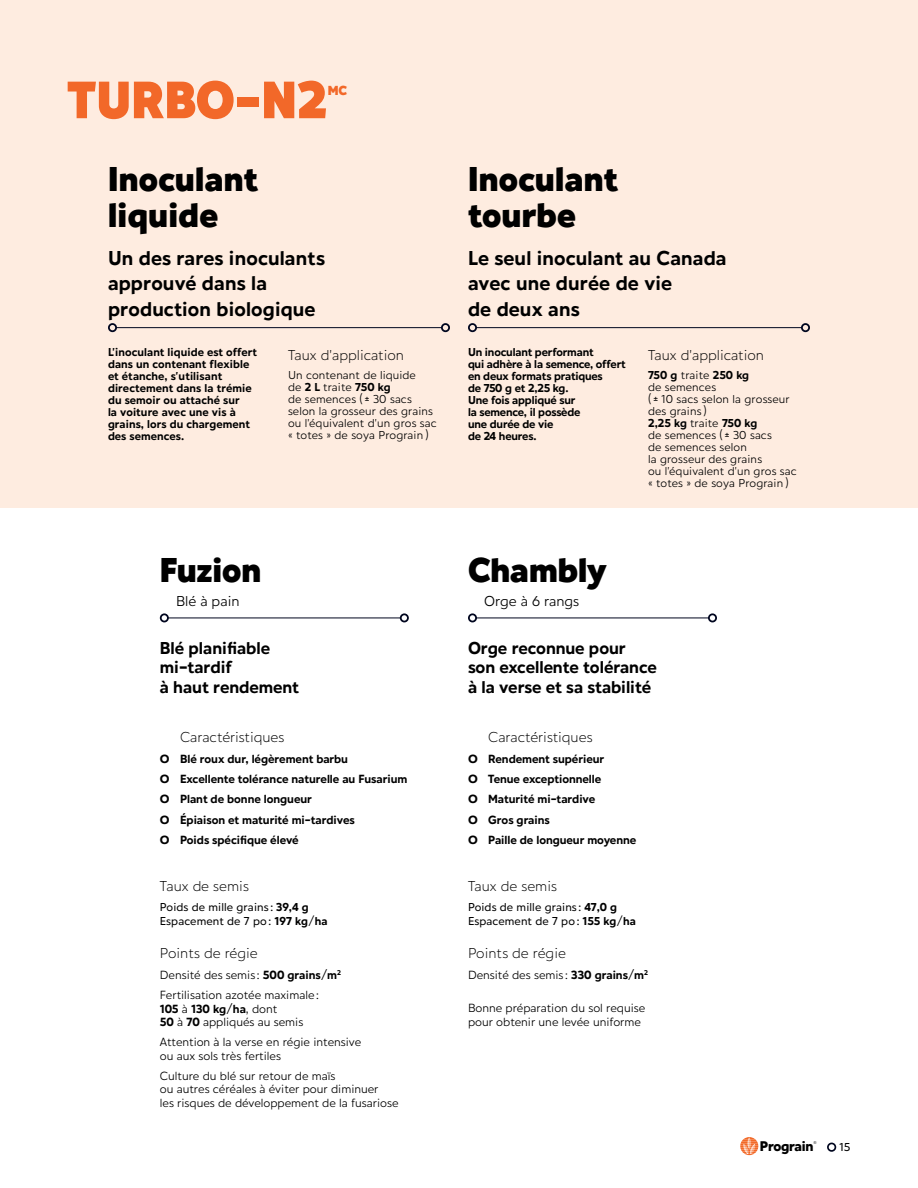
<style>
.page{position:relative;width:918px;height:1188px;background:#fff}
.page>*{position:absolute;margin:0;border:0;box-sizing:border-box;transform-origin:0 0}
.t1{font:800 54.9px "Hartwell";color:#f26829}
.t2{font:800 36px/36px "Hartwell";letter-spacing:.005em;color:#000}
.t3{font:700 21px/25.2px "Hartwell";letter-spacing:.01em;color:#000}
.t4{font:700 18px/19.4px "Hartwell";color:#000}
.t5{font:300 15px "Hartwell";color:#000}
.t6{font:15px "Hartwell";color:#000}
.t7{font:900 14.7px "Hartwell";letter-spacing:-.02em;color:#000}
.t8{font:800 13.65px "Hartwell";color:#f26829}
.t9{font:12.3px/13.5px "Hartwell";color:#000}
.t10{font:700 12.3px/20.2px "Hartwell";color:#000}
.t11{font:700 12px/12px "Hartwell";color:#000}
.t12{font:12px/12px "Hartwell";letter-spacing:.01em;color:#000}
.t13{font:500 12px/13.5px "Hartwell";letter-spacing:.01em;color:#000}
.t14{font:500 4.2px "Hartwell";color:#000}
.s1{font-weight:700}
.s2{font-size:12.45px}
</style>
<div class="page">
<div style="left:0;top:0;width:918px;height:508px;background:#feece0"></div>
<hr style="left:168px;top:618px;width:233px;height:1px;background:#00061f">
<div style="left:160px;top:613px;width:9px;height:9px;border:2px solid #00061f;border-radius:50%"></div>
<div style="left:400px;top:613px;width:9px;height:9px;border:2px solid #00061f;border-radius:50%"></div>
<hr style="left:476px;top:618px;width:233px;height:1px;background:#00061f">
<div style="left:468px;top:613px;width:9px;height:9px;border:2px solid #00061f;border-radius:50%"></div>
<div style="left:708px;top:613px;width:9px;height:9px;border:2px solid #00061f;border-radius:50%"></div>
<hr style="left:116px;top:327px;width:326px;height:1px;background:#00061f">
<div style="left:108px;top:323px;width:9px;height:9px;border:2px solid #00061f;border-radius:50%"></div>
<div style="left:441px;top:323px;width:9px;height:9px;border:2px solid #00061f;border-radius:50%"></div>
<hr style="left:476px;top:327px;width:326px;height:1px;background:#00061f">
<div style="left:468px;top:323px;width:9px;height:9px;border:2px solid #00061f;border-radius:50%"></div>
<div style="left:801px;top:323px;width:9px;height:9px;border:2px solid #00061f;border-radius:50%"></div>
<svg style="left:740px;top:1137px;width:18px;height:18px"></svg>
<div style="left:827px;top:1143px;width:9px;height:9px;border:2px solid #00061f;border-radius:50%"></div>
<h1 class="t1" style="left:68px;top:68px;width:262px">TURBO-N2</h1>
<p class="t8" style="left:328px;top:82px;width:21px">MC</p>
<h2 class="t2" style="left:108px;top:164px;width:151px">Inoculant liquide</h2>
<h3 class="t3" style="left:108px;top:248px;width:218px">Un des rares inoculants approuvé dans la production biologique</h3>
<p class="t11" style="left:108px;top:347px;width:151px">L’inoculant liquide est offert dans un contenant flexible et étanche, s’utilisant directement dans la trémie du semoir ou attaché sur<br>la voiture avec une vis à grains, lors du chargement des semences.</p>
<p class="t5" style="left:288px;top:347px;width:117px">Taux d’application</p>
<p class="t12" style="left:288px;top:370px;width:150px">Un contenant de liquide<br>de <span class="s1">2 L</span> traite <span class="s1">750 kg<br></span>de semences (± 30 sacs selon la grosseur des grains ou l’équivalent d’un gros sac « totes » de soya Prograin )</p>
<h2 class="t2" style="left:160px;top:556px;width:103px">Fuzion</h2>
<p class="t6" style="left:176px;top:592px;width:65px">Blé à pain</p>
<h3 class="t4" style="left:160px;top:640px;width:141px">Blé planifiable mi-tardif<br>à haut rendement</h3>
<p class="t5" style="left:180px;top:729px;width:106px">Caractéristiques</p>
<p class="t10" style="left:160px;top:750px;width:249px"><span class="s2">O</span> Blé roux dur, légèrement barbu<br><span class="s2">O</span> Excellente tolérance naturelle au Fusarium<br><span class="s2">O</span> Plant de bonne longueur<br><span class="s2">O</span> Épiaison et maturité mi-tardives<br><span class="s2">O</span> Poids spécifique élevé</p>
<p class="t5" style="left:160px;top:877px;width:90px">Taux de semis</p>
<p class="t13" style="left:160px;top:902px;width:169px">Poids de mille grains : <span class="s1">39,4 g<br></span>Espacement de 7 po : <span class="s1">197 kg/ha</span></p>
<p class="t5" style="left:160px;top:945px;width:99px">Points de régie</p>
<p class="t9" style="left:160px;top:966px;width:183px;line-height:20.2px">Densité des semis: <span class="s1">500 grains/m</span><sup>2<br></sup>Fertilisation azotée maximale:</p>
<p class="t9" style="left:160px;top:1003px;width:145px"><span class="s1">105</span> à <span class="s1">130 kg/ha</span>, dont<br><span class="s1">50</span> à <span class="s1">70</span> appliqués au semis</p>
<p class="t9" style="left:160px;top:1037px;width:203px">Attention à la verse en régie intensive ou aux sols très fertiles</p>
<p class="t9" style="left:160px;top:1070px;width:240px">Culture du blé sur retour de maïs<br>ou autres céréales à éviter pour diminuer<br>les risques de développement de la fusariose</p>
<h2 class="t2" style="left:468px;top:164px;width:151px">Inoculant tourbe</h2>
<h3 class="t3" style="left:468px;top:248px;width:260px">Le seul inoculant au Canada avec une durée de vie<br>de deux ans</h3>
<p class="t11" style="left:468px;top:347px;width:159px">Un inoculant performant<br>qui adhère à la semence, offert en deux formats pratiques<br>de 750 g et 2,25 kg.<br>Une fois appliqué sur<br>la semence, il possède<br>une durée de vie<br>de 24 heures.</p>
<p class="t5" style="left:648px;top:347px;width:117px">Taux d’application</p>
<p class="t12" style="left:648px;top:370px;width:150px"><span class="s1">750 g</span> traite <span class="s1">250 kg<br></span>de semences<br>(± 10 sacs selon la grosseur des grains)<br><span class="s1">2,25 kg</span> traite <span class="s1">750 kg<br></span>de semences (± 30 sacs<br>de semences selon<br>la grosseur des grains<br>ou l’équivalent d’un gros sac « totes » de soya Prograin )</p>
<h2 class="t2" style="left:468px;top:556px;width:141px">Chambly</h2>
<p class="t6" style="left:484px;top:592px;width:97px">Orge à 6 rangs</p>
<h3 class="t4" style="left:468px;top:640px;width:190px">Orge reconnue pour son excellente tolérance à la verse et sa stabilité</h3>
<p class="t5" style="left:488px;top:729px;width:106px">Caractéristiques</p>
<p class="t10" style="left:468px;top:750px;width:170px"><span class="s2">O</span> Rendement supérieur<br><span class="s2">O</span> Tenue exceptionnelle<br><span class="s2">O</span> Maturité mi-tardive<br><span class="s2">O</span> Gros grains<br><span class="s2">O</span> Paille de longueur moyenne</p>
<p class="t5" style="left:468px;top:877px;width:90px">Taux de semis</p>
<p class="t13" style="left:468px;top:902px;width:169px">Poids de mille grains : <span class="s1">47,0 g<br></span>Espacement de 7 po : <span class="s1">155 kg/ha</span></p>
<p class="t5" style="left:468px;top:945px;width:99px">Points de régie</p>
<p class="t9" style="left:468px;top:969px;width:182px">Densité des semis: <span class="s1">330 grains/m</span><sup>2</sup></p>
<p class="t9" style="left:468px;top:1003px;width:179px">Bonne préparation du sol requise pour obtenir une levée uniforme</p>
<p class="t7" style="left:760px;top:1138px;width:55px">Prograin</p>
<p class="t14" style="left:813px;top:1140px;width:5px">®</p>
<p class="t13" style="left:840px;top:1142px;width:12px">15</p>
</div>
